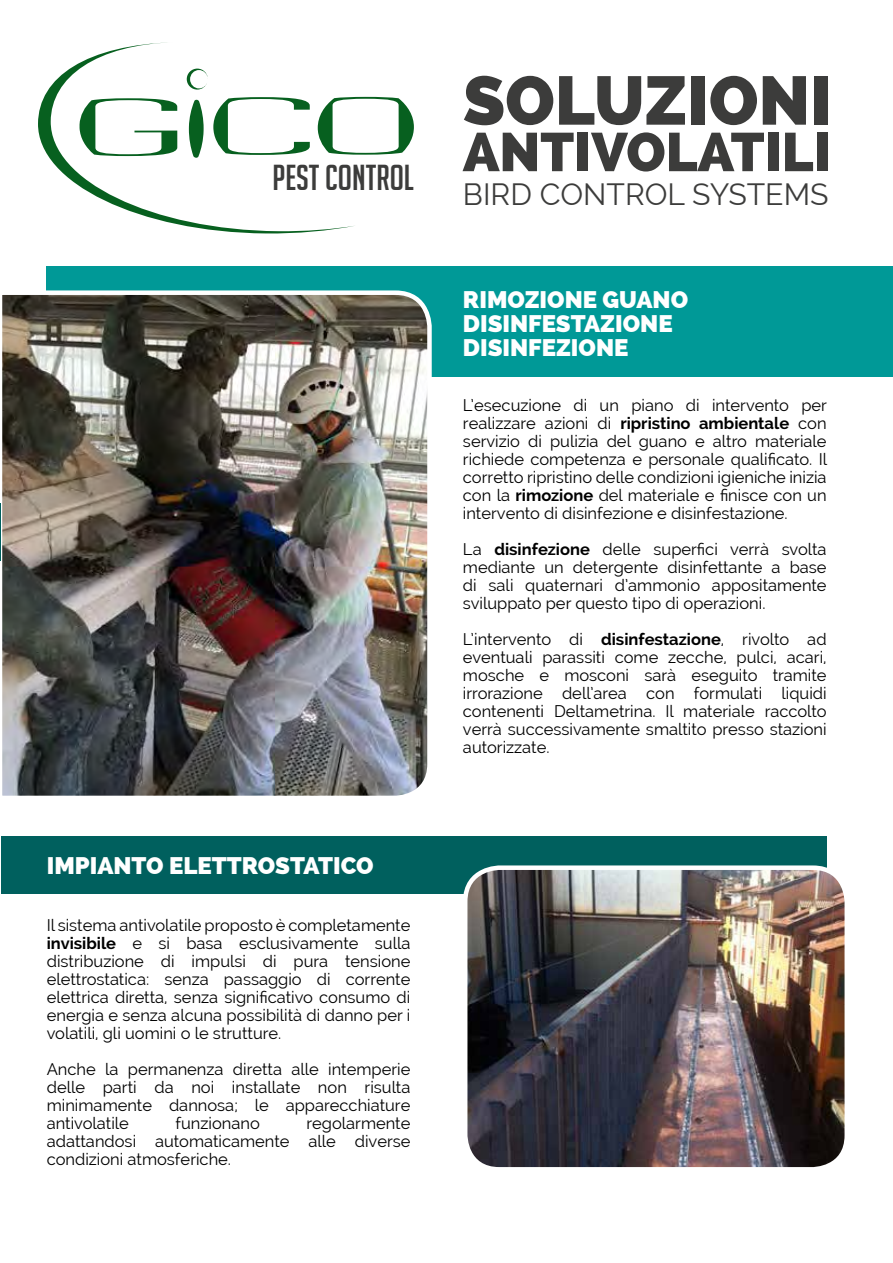
<style>
.page{position:relative;width:893px;height:1263px;background:#fff}
.page>*{position:absolute;margin:0;border:0;box-sizing:border-box;transform-origin:0 0}
.t1{font:800 68.4px "Raleway";color:#3c3c3b}
.t2{font:800 54.3px "Raleway";color:#3c3c3b}
.t3{font:35.25px "Big Noodle Titling";color:#3c3c3b}
.t4{font:30.15px "Raleway";color:#3c3c3b}
.t5{font:800 24px/24px "Raleway";color:#fff}
.t6{font:16.5px/18px "Raleway";color:#000;text-align:justify}
.s1{font-weight:700}
</style>
<div class="page">
<div style="left:47px;top:266px;width:846px;height:110px;background:#009997"></div>
<div style="left:1px;top:837px;width:826px;height:57px;background:#00605e"></div>
<img style="left:0;top:288px;width:434px;height:508px">
<hr style="left:0;top:503px;width:1px;height:57px;background:#00605e">
<svg style="left:38px;top:42px;width:318px;height:192px"></svg>
<svg style="left:80px;top:98px;width:97px;height:58px"></svg>
<svg style="left:318px;top:97px;width:96px;height:58px"></svg>
<svg style="left:213px;top:97px;width:97px;height:58px"></svg>
<svg style="left:187px;top:69px;width:21px;height:21px"></svg>
<svg style="left:189px;top:99px;width:15px;height:59px"></svg>
<img style="left:468px;top:870px;width:376px;height:296px">
<div style="left:463px;top:865px;width:386px;height:306px;border:4px solid #fff;border-radius:34px"></div>
<h3 class="t3" style="left:272px;top:159px;width:143px">PEST CONTROL</h3>
<h3 class="t5" style="left:47px;top:854px;width:58px">IMPIANT</h3>
<h3 class="t5" style="left:146px;top:854px;width:68px">O ELETTR</h3>
<h3 class="t5" style="left:258px;top:854px;width:24px">OSTATIC</h3>
<h3 class="t5" style="left:356px;top:854px;width:19px">O</h3>
<p class="t6" style="left:47px;top:916px;width:365px">Il sistema antivolatile proposto è completamente <span class="s1">invisibile</span> e si basa esclusivamente sulla distribuzione di impulsi di pura tensione elettrostatica: senza passaggio di corrente elettrica diretta, senza significativo consumo di energia e senza alcuna possibilità di danno per i volatili, gli uomini o le strutture.</p>
<p class="t6" style="left:47px;top:1060px;width:365px">Anche la permanenza diretta alle intemperie delle parti da noi installate non risulta minimamente dannosa; le apparecchiature antivolatile</p>
<p class="t6" style="left:175px;top:1114px;width:86px">funzionano</p>
<p class="t6" style="left:47px;top:1114px;width:365px;text-indent:260px">regolarmente adattandosi automaticamente alle diverse condizioni atmosferiche.</p>
<h1 class="t1" style="left:463px;top:61px;width:330px">SOLUZIONI</h1>
<h2 class="t2" style="left:463px;top:121px;width:33px">ANTI</h2>
<h2 class="t2" style="left:591px;top:121px;width:234px">VOLATI LI</h2>
<h3 class="t4" style="left:463px;top:177px;width:367px">BIRD CONTROL SYSTEMS</h3>
<h3 class="t5" style="left:463px;top:287px;width:226px">RIMOZIONE GUANO<br>DISINFESTAZIONE<br>DISINFEZIONE</h3>
<p class="t6" style="left:463px;top:396px;width:366px">L’esecuzione di un piano di intervento per realizzare azioni di <span class="s1">ripristino ambientale</span> con servizio di pulizia del guano e altro materiale richiede competenza e personale qualificato. Il corretto ripristino delle condizioni igieniche inizia con la <span class="s1">rimozione</span> del materiale e finisce con un intervento di disinfezione e disinfestazione.</p>
<p class="t6" style="left:463px;top:540px;width:365px">La <span class="s1">disinfezione</span> delle superfici verrà svolta mediante un detergente disinfettante a base di sali quaternari d’ammonio appositamente sviluppato per questo tipo di operazioni.</p>
<p class="t6" style="left:463px;top:630px;width:365px">L’intervento di <span class="s1">disinfestazione</span>, rivolto ad eventuali parassiti come zecche, pulci, acari, mosche e mosconi sarà eseguito tramite irrorazione dell’area con formulati liquidi contenenti Deltametrina. Il materiale raccolto verrà successivamente smaltito presso stazioni autorizzate.</p>
</div>
